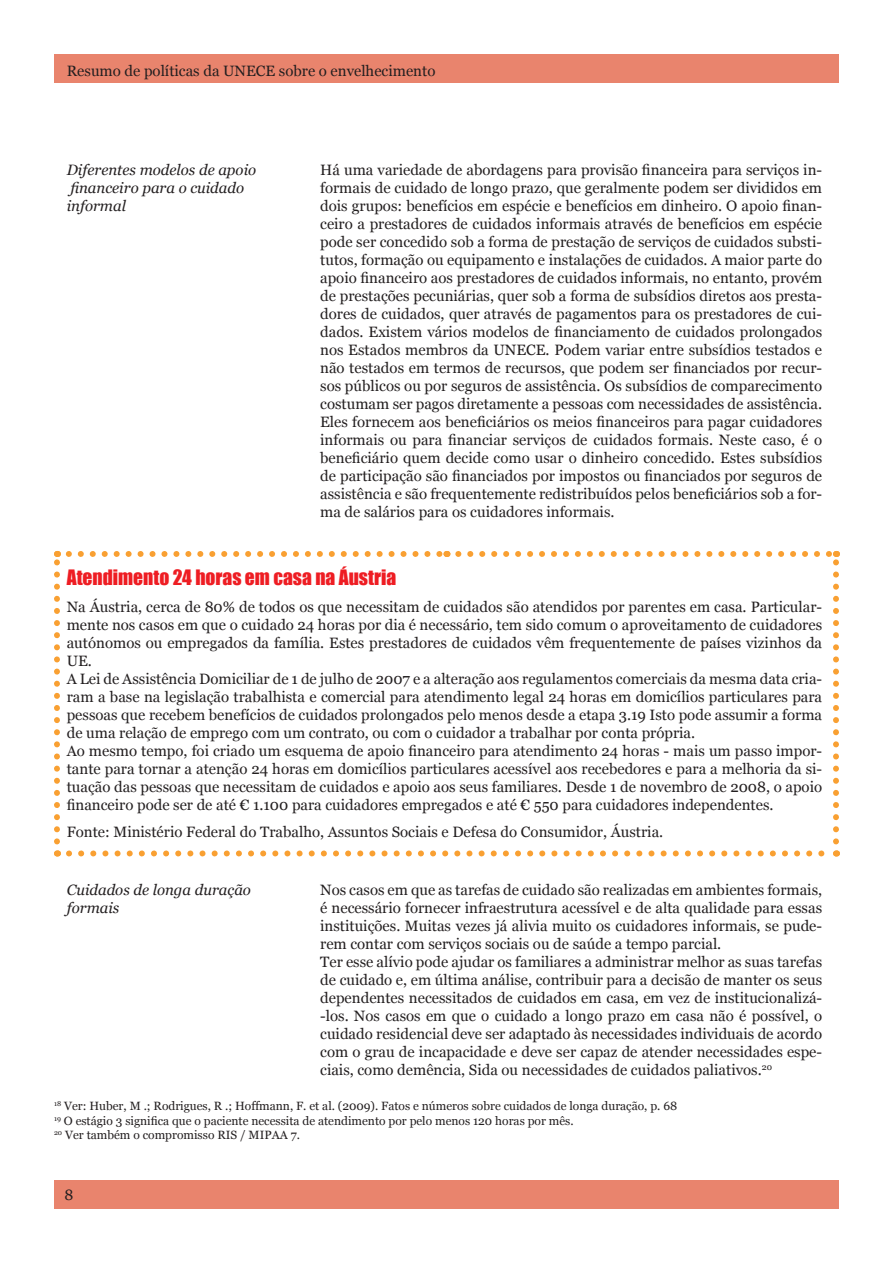
<style>
.page{position:relative;width:893px;height:1263px;background:#fff}
.page>*{position:absolute;margin:0;border:0;box-sizing:border-box;transform-origin:0 0}
.t1{font:19.5px "Impact";color:#ee1d23}
.t2{font:15px/18px "Georgia";color:#231f20;text-align:justify}
.t3{font:italic 15px/18px "Georgia";color:#231f20}
.t4{font:12px "Georgia";color:#231f20}
</style>
<div class="page">
<div style="left:54px;top:1180px;width:785px;height:29px;background:#e9846d"></div>
<div style="left:54px;top:54px;width:785px;height:29px;background:#e9846d"></div>
<svg style="left:69px;top:850px;width:756px;height:6px"></svg>
<svg style="left:54px;top:551px;width:6px;height:290px"></svg>
<svg style="left:69px;top:551px;width:378px;height:6px"></svg>
<svg style="left:458px;top:551px;width:381px;height:290px"></svg>
<p class="t2" style="left:67px;top:61px;width:370px">Resumo de políticas da UNECE sobre o envelhecimento</p>
<p class="t3" style="left:67px;top:160px;width:191px">Diferentes modelos de apoio</p>
<p class="t3" style="left:67px;top:178px;width:179px">financeiro para o cuidado informal</p>
<p class="t2" style="left:320px;top:160px;width:503px;text-align:left">Há uma variedade de abordagens para provisão financeira para serviços in&shy;formais de cuidado de longo prazo, que geralmente podem ser divididos em dois grupos: benefícios em espécie e benefícios em dinheiro. O apoio finan&shy;ceiro a prestadores de cuidados informais através de benefícios em espécie pode ser concedido sob a forma de prestação de serviços de cuidados substi&shy;tutos, formação ou equipamento e instalações de cuidados. A maior parte do apoio financeiro aos prestadores de cuidados informais, no entanto, provém de prestações pecuniárias, quer sob a forma de subsídios diretos aos presta&shy;dores de cuidados, quer através de pagamentos para os prestadores de cui&shy;dados. Existem vários modelos de financiamento de cuidados prolongados nos Estados membros da UNECE. Podem variar entre subsídios testados e não testados em termos de recursos, que podem ser financiados por recur&shy;sos públicos ou por seguros de assistência. Os subsídios de comparecimento costumam ser pagos diretamente a pessoas com necessidades de assistência.<br>Eles fornecem aos beneficiários os meios financeiros para pagar cuidadores informais ou para financiar serviços de cuidados formais. Neste caso, é o beneficiário quem decide como usar o dinheiro concedido. Estes subsídios de participação são financiados por impostos ou financiados por seguros de assistência e são frequentemente redistribuídos pelos beneficiários sob a for&shy;ma de salários para os cuidadores informais.</p>
<p class="t1" style="left:67px;top:562px;width:331px">Atendimento 24 horas em casa na Áustria</p>
<p class="t2" style="left:67px;top:597px;width:757px">Na Áustria, cerca de 80% de todos os que necessitam de cuidados são atendidos por parentes em casa. Particular&shy;mente nos casos em que o cuidado 24 horas por dia é necessário, tem sido comum o aproveitamento de cuidadores autónomos ou empregados da família. Estes prestadores de cuidados vêm frequentemente de países vizinhos da UE.</p>
<p class="t2" style="left:67px;top:669px;width:757px">A Lei de Assistência Domiciliar de 1 de julho de 2007 e a alteração aos regulamentos comerciais da mesma data cria&shy;ram a base na legislação trabalhista e comercial para atendimento legal 24 horas em domicílios particulares para pessoas que recebem benefícios de cuidados prolongados pelo menos desde a etapa 3.19 Isto pode assumir a forma de uma relação de emprego com um contrato, ou com o cuidador a trabalhar por conta própria.</p>
<p class="t2" style="left:67px;top:741px;width:757px">Ao mesmo tempo, foi criado um esquema de apoio financeiro para atendimento 24 horas - mais um passo impor&shy;tante para tornar a atenção 24 horas em domicílios particulares acessível aos recebedores e para a melhoria da si&shy;tuação das pessoas que necessitam de cuidados e apoio aos seus familiares. Desde 1 de novembro de 2008, o apoio financeiro pode ser de até € 1.100 para cuidadores empregados e até € 550 para cuidadores independentes.</p>
<p class="t2" style="left:67px;top:822px;width:598px">Fonte: Ministério Federal do Trabalho, Assuntos Sociais e Defesa do Consumidor, Áustria.</p>
<p class="t2" style="left:320px;top:880px;width:503px">Nos casos em que as tarefas de cuidado são realizadas em ambientes formais, é necessário fornecer infraestrutura acessível e de alta qualidade para essas instituições. Muitas vezes já alivia muito os cuidadores informais, se pude&shy;rem contar com serviços sociais ou de saúde a tempo parcial.</p>
<p class="t2" style="left:320px;top:952px;width:503px">Ter esse alívio pode ajudar os familiares a administrar melhor as suas tarefas de cuidado e, em última análise, contribuir para a decisão de manter os seus dependentes necessitados de cuidados em casa, em vez de institucionalizá--los. Nos casos em que o cuidado a longo prazo em casa não é possível, o cuidado residencial deve ser adaptado às necessidades individuais de acordo com o grau de incapacidade e deve ser capaz de atender necessidades espe&shy;ciais, como demência, Sida ou necessidades de cuidados paliativos.<sup>20</sup></p>
<p class="t4" style="left:54px;top:1097px;width:625px"><sup>18</sup> Ver: Huber, M .; Rodrigues, R .; Hoffmann, F. et al. (2009). Fatos e números sobre cuidados de longa duração, p. 68</p>
<p class="t4" style="left:54px;top:1112px;width:521px"><sup>19</sup> O estágio 3 significa que o paciente necessita de atendimento por pelo menos 120 horas por mês.</p>
<p class="t4" style="left:54px;top:1126px;width:247px"><sup>20</sup> Ver também o compromisso RIS / MIPAA 7.</p>
<p class="t3" style="left:67px;top:880px;width:186px">Cuidados de longa duração formais</p>
<p class="t2" style="left:65px;top:1185px;width:10px">8</p>
</div>
